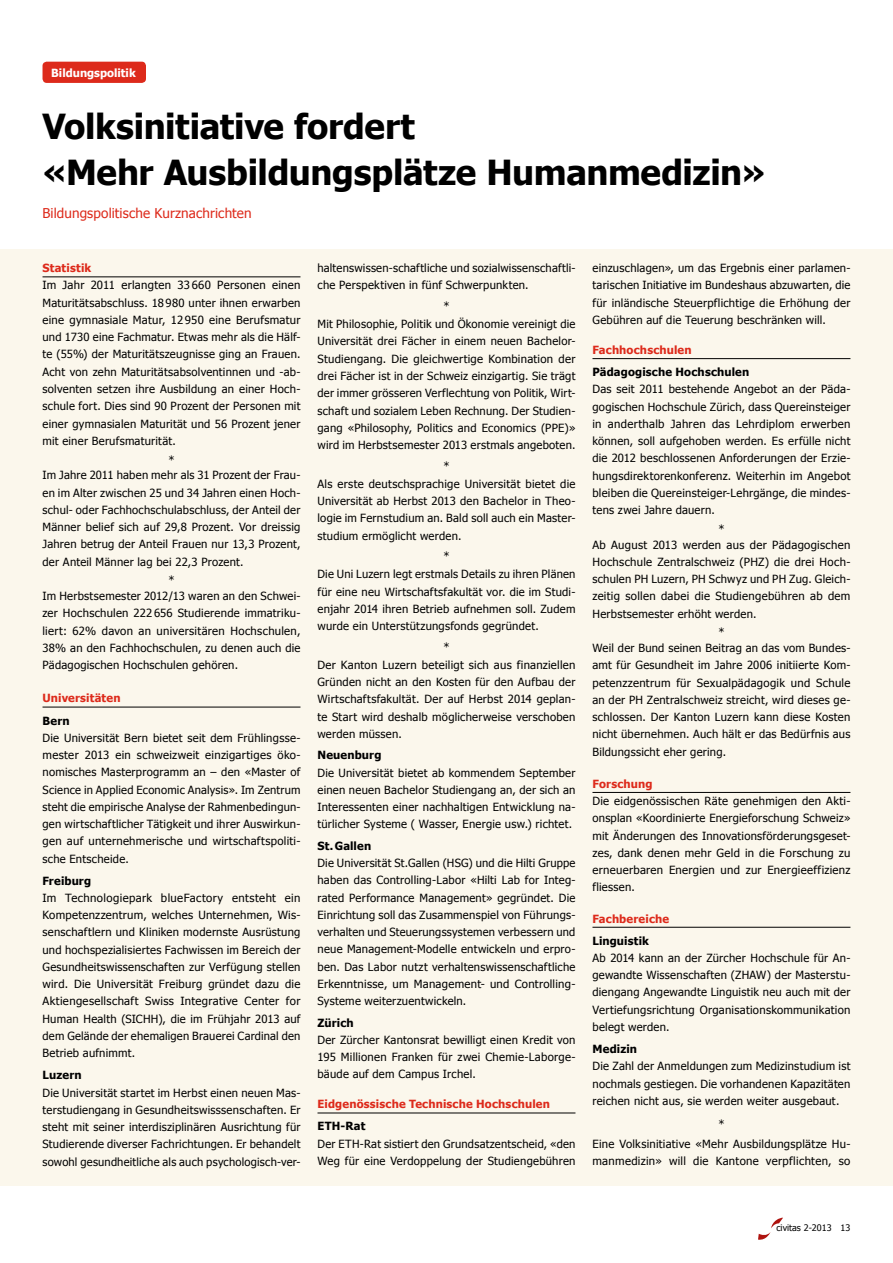
<style>
.page{position:relative;width:893px;height:1263px;background:#fff}
.page>*{position:absolute;margin:0;border:0;box-sizing:border-box;transform-origin:0 0}
.t1{font:700 34.5px/46.5px "Tahoma";letter-spacing:-.01em;color:#000}
.t2{font:13.5px "Tahoma";letter-spacing:.01em;color:#dd2a1b}
.t3{font:11.25px/17.2px "Tahoma";letter-spacing:.02em;color:#000;text-align:justify}
.t4{font:700 11.25px "Tahoma";letter-spacing:.015em;color:#dd2a1b}
.t5{font:700 11.25px "Tahoma";letter-spacing:.015em;color:#000}
.t6{font:700 11.25px "Tahoma";color:#fff}
.t7{font:9px "Tahoma";color:#000}
</style>
<div class="page">
<svg style="left:758px;top:1218px;width:25px;height:22px"></svg>
<div style="left:0;top:249px;width:893px;height:936px;background:#fbf7ec"></div>
<div style="left:43px;top:62px;width:103px;height:21px;background:#dd2a1b;border-radius:4px"></div>
<hr style="left:43px;top:276px;width:257px;height:1px;background:#000">
<hr style="left:43px;top:707px;width:257px;height:1px;background:#000">
<hr style="left:317px;top:1112px;width:258px;height:1px;background:#000">
<hr style="left:592px;top:358px;width:258px;height:1px;background:#000">
<hr style="left:592px;top:792px;width:258px;height:1px;background:#000">
<hr style="left:592px;top:927px;width:258px;height:1px;background:#000">
<p class="t6" style="left:51px;top:65px;width:86px">Bildungspolitik</p>
<h1 class="t1" style="left:43px;top:101px;width:725px">Volksinitiative fordert<br>«Mehr Ausbildungsplätze Humanmedizin»</h1>
<p class="t2" style="left:43px;top:204px;width:211px">Bildungspolitische Kurznachrichten</p>
<p class="t4" style="left:43px;top:260px;width:50px">Statistik</p>
<p class="t3" style="left:43px;top:276px;width:259px">Im Jahr 2011 erlangten 33 660 Personen einen Maturitätsabschluss. 18 980 unter ihnen erwarben eine gymnasiale Matur, 12 950 eine Berufsmatur und 1730 eine Fachmatur. Etwas mehr als die Hälf&shy;te (55%) der Maturitätszeugnisse ging an Frauen.<br>Acht von zehn Maturitätsabsolventinnen und -ab&shy;solventen setzen ihre Ausbildung an einer Hoch&shy;schule fort. Dies sind 90 Prozent der Personen mit einer gymnasialen Maturität und 56 Prozent jener mit einer Berufsmaturität.</p>
<p class="t3" style="left:43px;top:451px;width:259px;line-height:15.8px;text-align:center">*<br>Im Jahre 2011 haben mehr als 31 Prozent der Frau-</p>
<p class="t3" style="left:43px;top:483px;width:259px">en im Alter zwischen 25 und 34 Jahren einen Hoch&shy;schul- oder Fachhochschulabschluss, der Anteil der Männer belief sich auf 29,8 Prozent. Vor dreissig Jahren betrug der Anteil Frauen nur 13,3 Prozent, der Anteil Männer lag bei 22,3 Prozent.</p>
<p class="t3" style="left:43px;top:572px;width:259px;line-height:15.8px;text-align:center">*<br>Im Herbstsemester 2012/13 waren an den Schwei-</p>
<p class="t3" style="left:43px;top:604px;width:259px">zer Hochschulen 222 656 Studierende immatriku&shy;liert: 62% davon an universitären Hochschulen, 38% an den Fachhochschulen, zu denen auch die Pädagogischen Hochschulen gehören.</p>
<p class="t4" style="left:43px;top:690px;width:80px">Universitäten</p>
<p class="t5" style="left:43px;top:713px;width:29px">Bern</p>
<p class="t3" style="left:43px;top:729px;width:259px">Die Universität Bern bietet seit dem Frühlingsse&shy;mester 2013 ein schweizweit einzigartiges öko&shy;nomisches Masterprogramm an – den «Master of Science in Applied Economic Analysis». Im Zentrum steht die empirische Analyse der Rahmenbedingun&shy;gen wirtschaftlicher Tätigkeit und ihrer Auswirkun&shy;gen auf unternehmerische und wirtschaftspoliti&shy;sche Entscheide.</p>
<p class="t5" style="left:43px;top:873px;width:50px">Freiburg</p>
<p class="t3" style="left:43px;top:889px;width:259px">Im Technologiepark blueFactory entsteht ein Kompetenzzentrum, welches Unternehmen, Wis&shy;senschaftlern und Kliniken modernste Ausrüstung und hochspezialisiertes Fachwissen im Bereich der Gesundheitswissenschaften zur Verfügung stellen wird. Die Universität Freiburg gründet dazu die Aktiengesellschaft Swiss Integrative Center for Human Health (SICHH), die im Frühjahr 2013 auf dem Gelände der ehemaligen Brauerei Cardinal den Betrieb aufnimmt.</p>
<p class="t5" style="left:43px;top:1067px;width:41px">Luzern</p>
<p class="t3" style="left:43px;top:1083px;width:259px">Die Universität startet im Herbst einen neuen Mas&shy;terstudiengang in Gesundheitswisssenschaften. Er steht mit seiner interdisziplinären Ausrichtung für Studierende diverser Fachrichtungen. Er behandelt sowohl gesundheitliche als auch psychologisch-ver-</p>
<p class="t3" style="left:317px;top:259px;width:259px">haltenswissen-schaftliche und sozialwissenschaftli&shy;che Perspektiven in fünf Schwerpunkten.</p>
<p class="t3" style="left:317px;top:297px;width:259px;text-align:center">*<br>Mit Philosophie, Politik und Ökonomie vereinigt die Universität drei Fächer in einem neuen Bachelor-Studiengang. Die gleichwertige Kombination der drei Fächer ist in der Schweiz einzigartig. Sie trägt der immer grösseren Verflechtung von Politik, Wirt&shy;schaft und sozialem Leben Rechnung. Der Studien&shy;gang «Philosophy, Politics and Economics (PPE)» wird im Herbstsemester 2013 erstmals angeboten.</p>
<p class="t3" style="left:317px;top:457px;width:259px;text-align:left;text-indent:126px">*<br>Als erste deutschsprachige Universität bietet die Universität ab Herbst 2013 den Bachelor in Theo&shy;logie im Fernstudium an. Bald soll auch ein Master&shy;studium ermöglicht werden.</p>
<p class="t3" style="left:317px;top:547px;width:259px;text-align:left;text-indent:126px">*<br>Die Uni Luzern legt erstmals Details zu ihren Plänen für eine neu Wirtschaftsfakultät vor. die im Studi&shy;enjahr 2014 ihren Betrieb aufnehmen soll. Zudem wurde ein Unterstützungsfonds gegründet.</p>
<p class="t3" style="left:317px;top:638px;width:259px;text-align:left;text-indent:126px">*<br>Der Kanton Luzern beteiligt sich aus finanziellen Gründen nicht an den Kosten für den Aufbau der Wirtschaftsfakultät. Der auf Herbst 2014 geplan&shy;te Start wird deshalb möglicherweise verschoben werden müssen.</p>
<p class="t5" style="left:317px;top:747px;width:65px">Neuenburg</p>
<p class="t3" style="left:317px;top:763px;width:259px">Die Universität bietet ab kommendem September einen neuen Bachelor Studiengang an, der sich an Interessenten einer nachhaltigen Entwicklung na&shy;türlicher Systeme ( Wasser, Energie usw.) richtet.</p>
<p class="t5" style="left:317px;top:838px;width:55px">St.Gallen</p>
<p class="t3" style="left:317px;top:854px;width:259px">Die Universität St.Gallen (HSG) und die Hilti Gruppe haben das Controlling-Labor «Hilti Lab for Integ&shy;rated Performance Management» gegründet. Die Einrichtung soll das Zusammenspiel von Führungs&shy;verhalten und Steuerungssystemen verbessern und neue Management-Modelle entwickeln und erpro&shy;ben. Das Labor nutzt verhaltenswissenschaftliche Erkenntnisse, um Management- und Controlling-Systeme weiterzuentwickeln.</p>
<p class="t5" style="left:317px;top:1014px;width:38px">Zürich</p>
<p class="t3" style="left:317px;top:1030px;width:259px">Der Zürcher Kantonsrat bewilligt einen Kredit von 195 Millionen Franken für zwei Chemie-Laborge&shy;bäude auf dem Campus Irchel.</p>
<p class="t4" style="left:317px;top:1096px;width:234px">Eidgenössische Technische Hochschulen</p>
<p class="t5" style="left:317px;top:1118px;width:49px">ETH-Rat</p>
<p class="t3" style="left:317px;top:1134px;width:259px">Der ETH-Rat sistiert den Grundsatzentscheid, «den<br>Weg für eine Verdoppelung der Studiengebühren</p>
<p class="t3" style="left:592px;top:259px;width:259px">einzuschlagen», um das Ergebnis einer parlamen&shy;tarischen Initiative im Bundeshaus abzuwarten, die für inländische Steuerpflichtige die Erhöhung der Gebühren auf die Teuerung beschränken will.</p>
<p class="t4" style="left:592px;top:342px;width:101px">Fachhochschulen</p>
<p class="t5" style="left:592px;top:364px;width:158px">Pädagogische Hochschulen</p>
<p class="t3" style="left:592px;top:380px;width:259px">Das seit 2011 bestehende Angebot an der Päda&shy;gogischen Hochschule Zürich, dass Quereinsteiger in anderthalb Jahren das Lehrdiplom erwerben können, soll aufgehoben werden. Es erfülle nicht die 2012 beschlossenen Anforderungen der Erzie&shy;hungsdirektorenkonferenz. Weiterhin im Angebot bleiben die Quereinsteiger-Lehrgänge, die mindes&shy;tens zwei Jahre dauern.</p>
<p class="t3" style="left:592px;top:520px;width:259px;line-height:15.8px;text-align:center">*<br>Ab August 2013 werden aus der Pädagogischen</p>
<p class="t3" style="left:592px;top:553px;width:259px">Hochschule Zentralschweiz (PHZ) die drei Hoch&shy;schulen PH Luzern, PH Schwyz und PH Zug. Gleich&shy;zeitig sollen dabei die Studiengebühren ab dem Herbstsemester erhöht werden.</p>
<p class="t3" style="left:592px;top:624px;width:259px;line-height:15.8px;text-align:center">*<br>Weil der Bund seinen Beitrag an das vom Bundes-</p>
<p class="t3" style="left:592px;top:656px;width:259px">amt für Gesundheit im Jahre 2006 initiierte Kom&shy;petenzzentrum für Sexualpädagogik und Schule an der PH Zentralschweiz streicht, wird dieses ge&shy;schlossen. Der Kanton Luzern kann diese Kosten nicht übernehmen. Auch hält er das Bedürfnis aus Bildungssicht eher gering.</p>
<p class="t4" style="left:592px;top:776px;width:62px">Forschung</p>
<p class="t3" style="left:592px;top:792px;width:259px">Die eidgenössischen Räte genehmigen den Akti&shy;onsplan «Koordinierte Energieforschung Schweiz» mit Änderungen des Innovationsförderungsgeset&shy;zes, dank denen mehr Geld in die Forschung zu erneuerbaren Energien und zur Energieeffizienz fliessen.</p>
<p class="t4" style="left:592px;top:911px;width:78px">Fachbereiche</p>
<p class="t5" style="left:592px;top:933px;width:58px">Linguistik</p>
<p class="t3" style="left:592px;top:949px;width:259px">Ab 2014 kann an der Zürcher Hochschule für An&shy;gewandte Wissenschaften (ZHAW) der Masterstu&shy;diengang Angewandte Linguistik neu auch mit der Vertiefungsrichtung Organisationskommunikation belegt werden.</p>
<p class="t5" style="left:592px;top:1041px;width:46px">Medizin</p>
<p class="t3" style="left:592px;top:1057px;width:259px">Die Zahl der Anmeldungen zum Medizinstudium ist nochmals gestiegen. Die vorhandenen Kapazitäten reichen nicht aus, sie werden weiter ausgebaut.</p>
<p class="t3" style="left:592px;top:1113px;width:259px;line-height:20px;text-align:center">*<br>Eine Volksinitiative «Mehr Ausbildungsplätze Hu-</p>
<p class="t3" style="left:592px;top:1152px;width:259px">manmedizin» will die Kantone verpflichten, so</p>
<p class="t7" style="left:776px;top:1222px;width:75px">civitas 2-2013 13</p>
</div>
